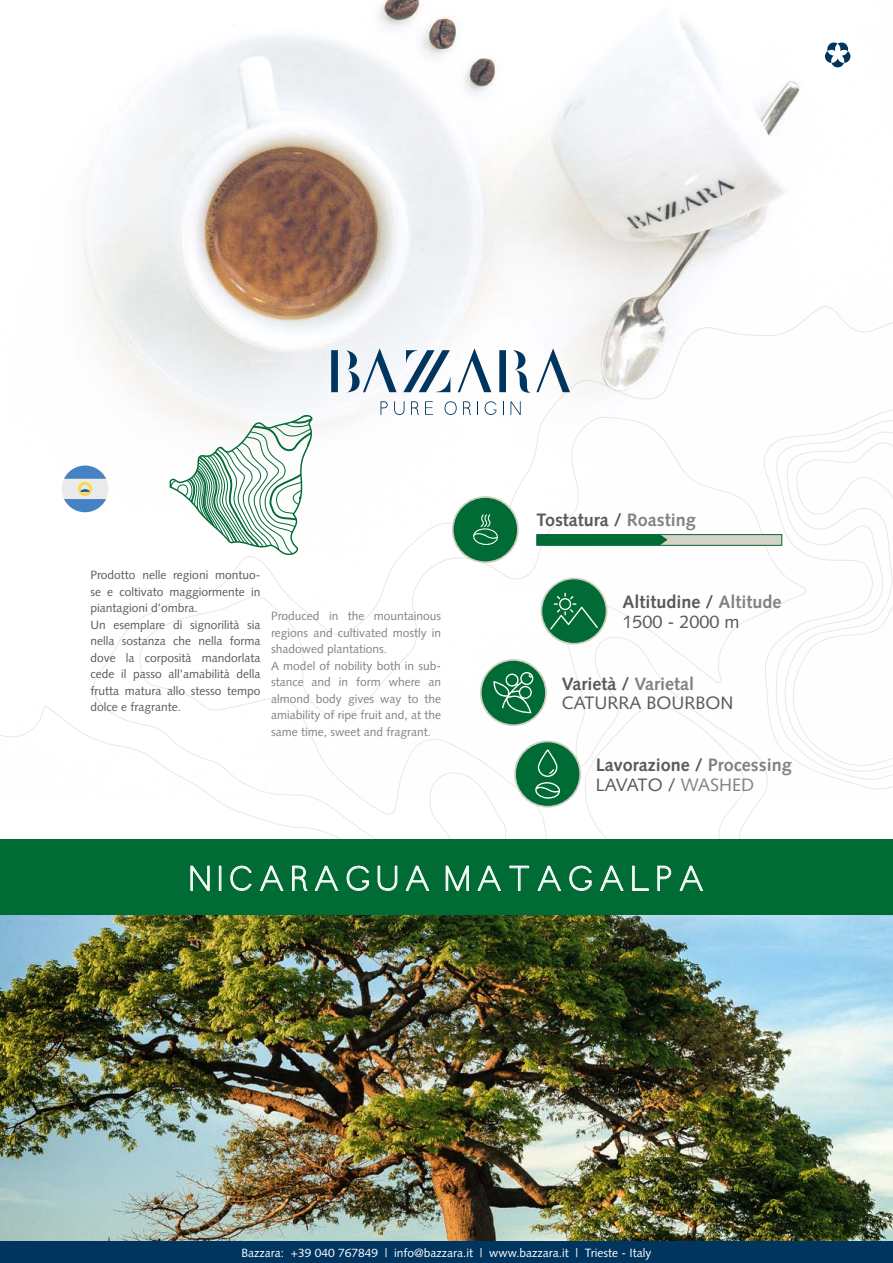
<style>
.page{position:relative;width:893px;height:1263px;background:#fff}
.page>*{position:absolute;margin:0;border:0;box-sizing:border-box;transform-origin:0 0}
.t1{font:39px "Quaver Sans";color:#fff}
.t2{font:700 18px/19.5px "Syntax";color:#58595b}
.t3{font:18px/19.5px "Syntax";color:#58595b}
.t4{font:12px/16.5px "Syntax";color:#58595b}
.t5{font:12px/16.5px "Syntax";color:#808285}
.t6{font:12px "Syntax";color:#fff}
.s1{color:#808285}
.s2{font-weight:400}
.s3{font-weight:700}
.s4{font-weight:700;color:#808285}
.s5{font-weight:400;color:#808285}
</style>
<div class="page">
<img style="left:0;top:915px;width:893px;height:327px">
<div style="left:0;top:839px;width:893px;height:76px;background:#006b35"></div>
<svg style="left:190px;top:866px;width:20px;height:25px"></svg>
<div style="left:219px;top:866px;width:2px;height:25px;border:1px solid #fff"></div>
<svg style="left:230px;top:866px;width:21px;height:25px"></svg>
<svg style="left:260px;top:866px;width:23px;height:25px"></svg>
<svg style="left:292px;top:866px;width:15px;height:25px"></svg>
<svg style="left:315px;top:866px;width:23px;height:25px"></svg>
<svg style="left:347px;top:866px;width:22px;height:25px"></svg>
<svg style="left:378px;top:866px;width:19px;height:25px"></svg>
<svg style="left:406px;top:866px;width:23px;height:25px"></svg>
<svg style="left:446px;top:866px;width:23px;height:25px"></svg>
<svg style="left:477px;top:866px;width:24px;height:25px"></svg>
<svg style="left:509px;top:866px;width:20px;height:25px"></svg>
<svg style="left:537px;top:866px;width:24px;height:25px"></svg>
<svg style="left:569px;top:866px;width:23px;height:25px"></svg>
<svg style="left:600px;top:866px;width:24px;height:25px"></svg>
<svg style="left:632px;top:866px;width:17px;height:25px"></svg>
<svg style="left:657px;top:866px;width:14px;height:25px"></svg>
<svg style="left:680px;top:866px;width:23px;height:25px"></svg>
<div style="left:0;top:1242px;width:893px;height:21px;background:#00355f"></div>
<img style="left:0;top:0;width:893px;height:798px">
<div style="left:481px;top:660px;width:65px;height:65px;background:#006b35;border-radius:50%"></div>
<div style="left:481px;top:660px;width:65px;height:65px;border:1px solid #d5d2c6;border-radius:50%"></div>
<svg style="left:541px;top:578px;width:66px;height:66px;fill:#006b35"></svg>
<div style="left:542px;top:579px;width:64px;height:64px;border:1px solid #d5d2c6;border-radius:50%"></div>
<div style="left:453px;top:497px;width:65px;height:65px;background:#006b35;border-radius:50%"></div>
<div style="left:453px;top:497px;width:65px;height:65px;border:1px solid #d5d2c6;border-radius:50%"></div>
<div style="left:515px;top:741px;width:65px;height:66px;background:#006b35;border-radius:50%"></div>
<div style="left:515px;top:742px;width:65px;height:64px;border:1px solid #d5d2c6;border-radius:50%"></div>
<svg style="left:493px;top:672px;width:40px;height:41px"></svg>
<svg style="left:550px;top:593px;width:48px;height:37px"></svg>
<svg style="left:535px;top:749px;width:25px;height:50px"></svg>
<div style="left:537px;top:534px;width:245px;height:11px;background:#d5d2c6;border:1px solid #006b35"></div>
<svg style="left:537px;top:534px;width:130px;height:11px"></svg>
<svg style="left:473px;top:514px;width:25px;height:31px"></svg>
<svg style="left:380px;top:401px;width:8px;height:14px"></svg>
<svg style="left:394px;top:401px;width:10px;height:14px"></svg>
<svg style="left:411px;top:401px;width:8px;height:14px"></svg>
<svg style="left:425px;top:401px;width:8px;height:14px"></svg>
<svg style="left:445px;top:401px;width:12px;height:14px"></svg>
<svg style="left:463px;top:401px;width:8px;height:14px"></svg>
<svg style="left:477px;top:401px;width:1px;height:14px"></svg>
<svg style="left:485px;top:401px;width:11px;height:14px"></svg>
<svg style="left:503px;top:401px;width:1px;height:14px"></svg>
<svg style="left:510px;top:401px;width:11px;height:14px"></svg>
<svg style="left:403px;top:350px;width:47px;height:42px"></svg>
<svg style="left:331px;top:350px;width:7px;height:42px"></svg>
<svg style="left:499px;top:350px;width:7px;height:42px"></svg>
<svg style="left:458px;top:348px;width:33px;height:44px"></svg>
<svg style="left:346px;top:348px;width:51px;height:44px"></svg>
<svg style="left:513px;top:348px;width:57px;height:45px"></svg>
<div style="left:62px;top:466px;width:46px;height:46px;background:#eaeae8;border-radius:50%"></div>
<svg style="left:64px;top:466px;width:42px;height:46px"></svg>
<svg style="left:169px;top:415px;width:146px;height:141px"></svg>
<p class="t4" style="left:90px;top:567px;width:172px">Prodotto nelle regioni montuo&shy;se e coltivato maggiormente in piantagioni d’ombra.<br>Un esemplare di signorilità sia nella sostanza che nella forma dove la corposità mandorlata cede il passo all’amabilità della frutta matura allo stesso tempo dolce e fragrante.</p>
<p class="t5" style="left:271px;top:608px;width:172px">Produced in the mountainous regions and cultivated mostly in shadowed plantations.<br>A model of nobility both in sub&shy;stance and in form where an almond body gives way to the amiability of ripe fruit and, at the same time, sweet and fragrant.</p>
<h2 class="t2" style="left:537px;top:510px;width:161px">Tostatura / <span class="s1">Roasting</span></h2>
<h2 class="t2" style="left:622px;top:592px;width:161px">Altitudine / <span class="s1">Altitude<br></span><span class="s2">1500 - 2000 m</span></h2>
<h2 class="t3" style="left:562px;top:674px;width:173px"><span class="s3">Varietà /</span> <span class="s4">Varietal<br></span>CATURRA BOURBON</h2>
<h2 class="t2" style="left:596px;top:755px;width:197px">Lavorazione / <span class="s1">Processing<br></span><span class="s2">LAVATO /</span> <span class="s5">WASHED</span></h2>
<h1 class="t1" style="left:190px;top:859px;width:515px">N I C A R A G U A M A T A G A L P A</h1>
<p class="t6" style="left:242px;top:1245px;width:411px">Bazzara: +39 040 767849 | info@bazzara.it | www.bazzara.it | Trieste - Italy</p>
</div>
